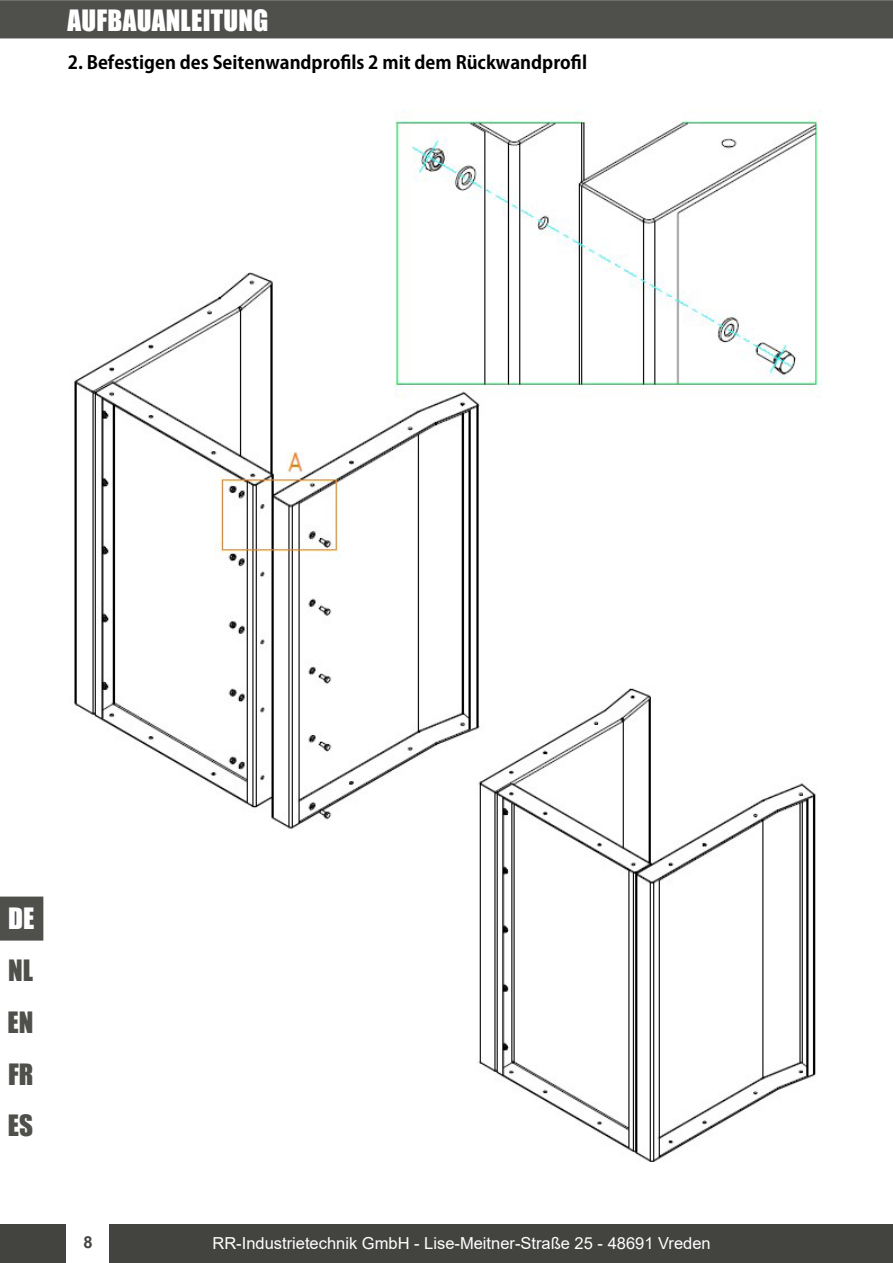
<style>
.page{position:relative;width:893px;height:1263px;background:#fff}
.page>*{position:absolute;margin:0;border:0;box-sizing:border-box;transform-origin:0 0}
.t1{font:27px "Impact";letter-spacing:.01em;color:#fff}
.t2{font:27px "Impact";color:#4f4f4c}
.t3{font:700 18px "Koz Go Pr 6 N";color:#000}
.t4{font:16.5px "Arial";color:#fff}
.t5{font:700 16.5px "Arial";color:#434340}
</style>
<div class="page">
<div style="left:0;top:1225px;width:893px;height:38px;background:#434340"></div>
<div style="left:67px;top:1224px;width:42px;height:39px;background:#fff"></div>
<div style="left:0;top:0;width:893px;height:38px;background:#4f4f4c"></div>
<div style="left:0;top:897px;width:43px;height:43px;background:#4f4f4c"></div>
<img style="left:74px;top:111px;width:748px;height:1051px">
<p class="t1" style="left:68px;top:-1px;width:202px">AUFBAUANLEITUNG</p>
<p class="t3" style="left:68px;top:53px;width:521px">2. Befestigen des Seitenwandprofils 2 mit dem Rückwandprofil</p>
<p class="t1" style="left:8px;top:898px;width:28px">DE</p>
<p class="t2" style="left:8px;top:949px;width:26px">NL</p>
<p class="t2" style="left:8px;top:1001px;width:27px">EN</p>
<p class="t2" style="left:8px;top:1053px;width:27px">FR</p>
<p class="t2" style="left:8px;top:1104px;width:27px">ES</p>
<p class="t5" style="left:84px;top:1231px;width:11px">8</p>
<p class="t4" style="left:212px;top:1231px;width:500px">RR-Industrietechnik GmbH - Lise-Meitner-Straße 25 - 48691 Vreden</p>
</div>
